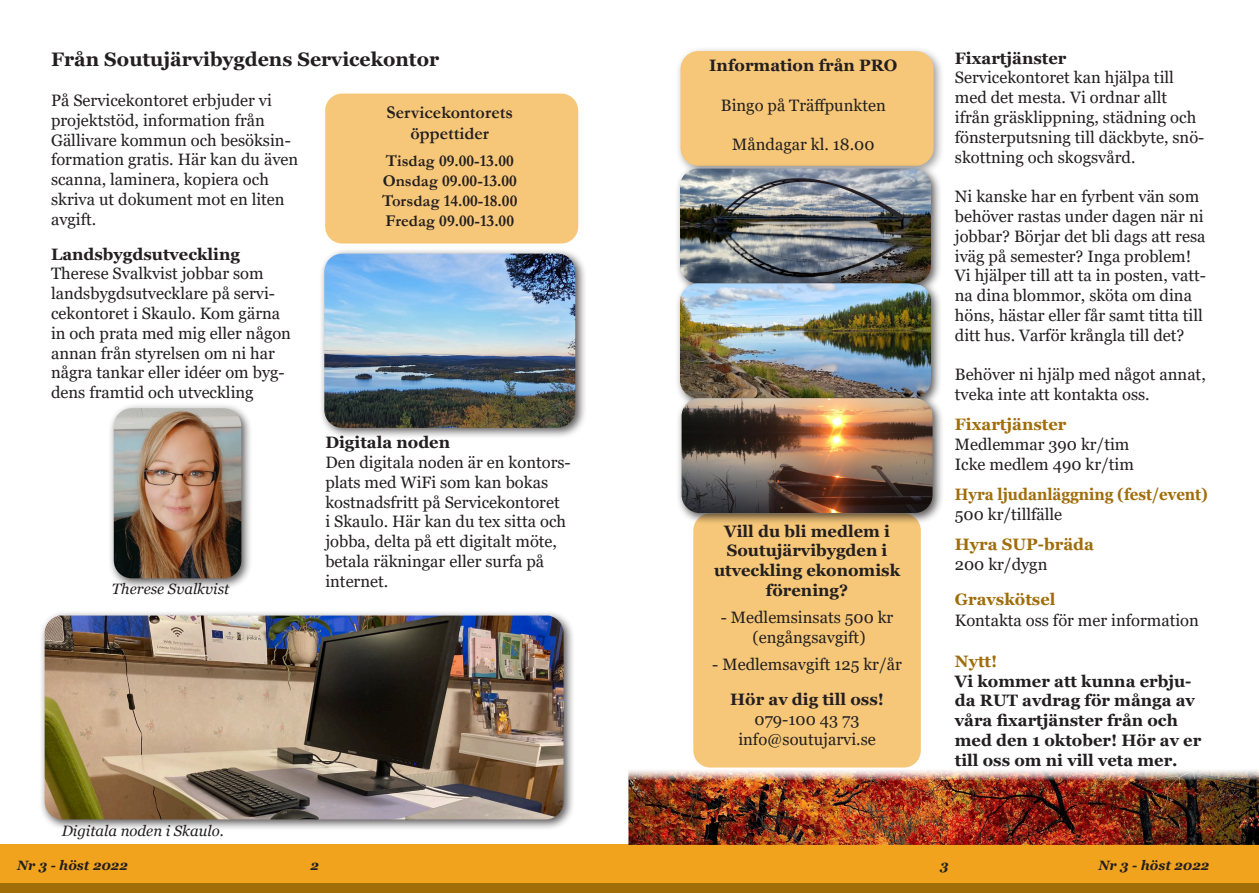
<style>
.page{position:relative;width:1259px;height:893px;background:#fff}
.page>*{position:absolute;margin:0;border:0;box-sizing:border-box;transform-origin:0 0}
.t1{font:700 19.5px "Georgia";color:#231f20}
.t2{font:700 18px/21.6px "Garamond";color:#231f20;text-align:center}
.t3{font:16.5px/19.8px "Georgia";color:#231f20}
.t4{font:700 16.5px/19.8px "Georgia";color:#231f20;text-align:center}
.t5{font:700 16.5px/19.8px "Garamond";color:#231f20}
.t6{font:700 16.5px "Georgia";color:#a06d09}
.t7{font:700 16.5px "Georgia";color:#a06d09;scale:.91 1}
.t8{font:italic 15px "Georgia";color:#231f20}
.t9{font:italic 700 13.5px "Georgia";color:#231f20}
</style>
<div class="page">
<div style="left:0;top:844px;width:1259px;height:39px;background:#f1a31e"></div>
<div style="left:0;top:883px;width:1259px;height:10px;background:#a06d09"></div>
<div style="left:693px;top:513px;width:228px;height:254px;background:#f6c778;border-radius:17px"></div>
<div style="left:325px;top:94px;width:253px;height:150px;background:#f6c778;border-radius:17px"></div>
<div style="left:39px;top:610px;width:536px;height:221px;background:#231f20;opacity:.75"></div>
<img style="left:45px;top:616px;width:518px;height:203px">
<img style="left:629px;top:767px;width:630px;height:77px">
<div style="left:675px;top:46px;width:270px;height:131px;background:#231f20;opacity:.75"></div>
<div style="left:680px;top:51px;width:253px;height:115px;background:#f6c778;border-radius:18px"></div>
<div style="left:108px;top:403px;width:145px;height:187px;background:#231f20;opacity:.75"></div>
<img style="left:114px;top:408px;width:127px;height:170px">
<div style="left:319px;top:248px;width:268px;height:191px;background:#231f20;opacity:.75"></div>
<img style="left:324px;top:254px;width:251px;height:174px">
<div style="left:674px;top:163px;width:268px;height:132px;background:#231f20;opacity:.75"></div>
<img style="left:680px;top:169px;width:252px;height:109px">
<div style="left:674px;top:278px;width:268px;height:132px;background:#231f20;opacity:.75"></div>
<div style="left:676px;top:393px;width:268px;height:131px;background:#231f20;opacity:.75"></div>
<p class="t1" style="left:51px;top:46px;width:390px">Från Soutujärvibygdens Servicekontor</p>
<p class="t3" style="left:51px;top:91px;width:249px">På Servicekontoret erbjuder vi projektstöd, information från<br>Gällivare kommun och besöksin&shy;formation gratis. Här kan du även scanna, laminera, kopiera och skriva ut dokument mot en liten avgift.</p>
<p class="t4" style="left:51px;top:244px;width:190px">Landsbygdsutveckling</p>
<p class="t3" style="left:51px;top:264px;width:241px">Therese Svalkvist jobbar som landsbygdsutvecklare på servi&shy;cekontoret i Skaulo. Kom gärna in och prata med mig eller någon annan från styrelsen om ni har några tankar eller idéer om byg&shy;dens framtid och utveckling</p>
<p class="t2" style="left:387px;top:101px;width:128px">Servicekontorets öppettider</p>
<p class="t5" style="left:382px;top:151px;width:137px">Tisdag 09.00-13.00<br>Onsdag 09.00-13.00<br>Torsdag 14.00-18.00<br>Fredag 09.00-13.00</p>
<p class="t8" style="left:112px;top:579px;width:119px">Therese Svalkvist</p>
<p class="t8" style="left:62px;top:822px;width:164px">Digitala noden i Skaulo.</p>
<p class="t4" style="left:325px;top:433px;width:126px">Digitala noden</p>
<p class="t3" style="left:325px;top:453px;width:247px">Den digitala noden är en kontors&shy;plats med WiFi som kan bokas kostnadsfritt på Servicekontoret<br>i Skaulo. Här kan du tex sitta och jobba, delta på ett digitalt möte, betala räkningar eller surfa på internet.</p>
<p class="t4" style="left:709px;top:56px;width:190px">Information från PRO</p>
<p class="t3" style="left:721px;top:96px;width:166px">Bingo på Träffpunkten</p>
<p class="t3" style="left:732px;top:135px;width:144px">Måndagar kl. 18.00</p>
<p class="t4" style="left:714px;top:521px;width:188px">Vill du bli medlem i<br>Soutujärvibygden i utveckling ekonomisk förening?</p>
<p class="t3" style="left:720px;top:608px;width:174px;text-align:center">- Medlemsinsats 500 kr (engångsavgift)</p>
<p class="t3" style="left:712px;top:655px;width:191px">- Medlemsavgift 125 kr/år</p>
<p class="t4" style="left:730px;top:690px;width:155px">Hör av dig till oss!</p>
<p class="t3" style="left:738px;top:710px;width:139px;text-align:center">079-100 43 73 info@soutujarvi.se</p>
<p class="t4" style="left:955px;top:48px;width:113px">Fixartjänster</p>
<p class="t3" style="left:955px;top:68px;width:251px">Servicekontoret kan hjälpa till med det mesta. Vi ordnar allt ifrån gräsklippning, städning och fönsterputsning till däckbyte, snö&shy;skottning och skogsvård.</p>
<p class="t3" style="left:955px;top:187px;width:252px">Ni kanske har en fyrbent vän som behöver rastas under dagen när ni jobbar? Börjar det bli dags att resa iväg på semester? Inga problem!<br>Vi hjälper till att ta in posten, vatt&shy;na dina blommor, sköta om dina höns, hästar eller får samt titta till ditt hus. Varför krångla till det?</p>
<p class="t3" style="left:955px;top:365px;width:252px">Behöver ni hjälp med något annat, tveka inte att kontakta oss.</p>
<p class="t6" style="left:955px;top:414px;width:113px">Fixartjänster</p>
<p class="t3" style="left:955px;top:435px;width:181px">Medlemmar 390 kr/tim<br>Icke medlem 490 kr/tim</p>
<p class="t7" style="left:955px;top:484px;width:280px">Hyra ljudanläggning (fest/event)</p>
<p class="t3" style="left:955px;top:505px;width:109px">500 kr/tillfälle</p>
<p class="t6" style="left:955px;top:534px;width:141px">Hyra SUP-bräda</p>
<p class="t3" style="left:955px;top:555px;width:94px">200 kr/dygn</p>
<p class="t6" style="left:955px;top:589px;width:102px">Gravskötsel</p>
<p class="t3" style="left:955px;top:611px;width:245px">Kontakta oss för mer information</p>
<p class="t6" style="left:955px;top:650px;width:44px">Nytt!</p>
<p class="t4" style="left:955px;top:671px;width:248px;text-align:left">Vi kommer att kunna erbju&shy;da RUT avdrag för många av våra fixartjänster från och med den 1 oktober! Hör av er till oss om ni vill veta mer.</p>
<p class="t9" style="left:17px;top:856px;width:112px">Nr 3 - höst 2022</p>
<p class="t9" style="left:310px;top:856px;width:10px">2</p>
<p class="t9" style="left:940px;top:856px;width:10px">3</p>
<p class="t9" style="left:1098px;top:856px;width:112px">Nr 3 - höst 2022</p>
</div>
